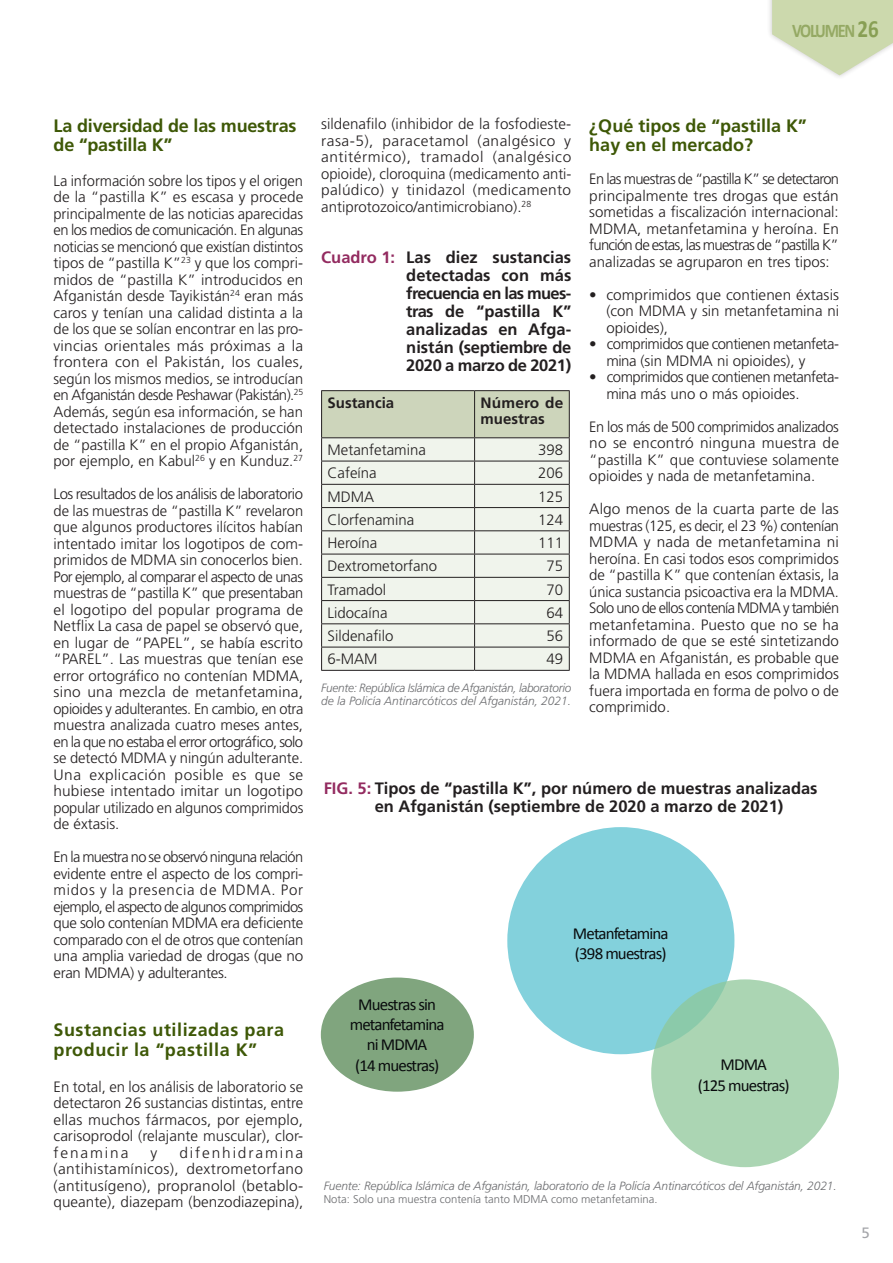
<style>
.page{position:relative;width:893px;height:1263px;background:#fff}
.page>*{position:absolute;margin:0;border:0;box-sizing:border-box;transform-origin:0 0}
.t1{font:700 19.35px "Calibri";letter-spacing:-.08em;color:#708933;scale:.85 1}
.Heading_in_Content{font:700 18px/19.5px "Frutiger LT Std";color:#3e5807}
.Heading_in_Content-2{font:700 18px/19.5px "Frutiger LT Std";letter-spacing:.03em;color:#3e5807}
.t2{font:16.8px/20.2px "Calibri";letter-spacing:-.05em;color:#090b0d;text-align:center}
.t3{font:700 16.5px/18px "Frutiger LT Std";color:#231f20;text-align:justify}
.Body{font:300 15px/16.5px "Frutiger LT Std";color:#231f20;text-align:justify}
.Body-2{font:300 15px/16.5px "Frutiger LT Std";letter-spacing:-.03em;color:#231f20}
.Body-3{font:700 15px/16.5px "Frutiger LT Std";color:#231f20}
.t4{font:15px "Frutiger LT Std";color:#a4a5a9}
.Source{font:italic 300 12px/13.5px "Frutiger LT Std";letter-spacing:-.01em;color:#6c6d70}
.Note{font:300 11.25px "Frutiger LT Std";color:#6c6d70}
.s1{font-size:24.75px;color:#5b791a}
.s2{color:#932b60}
</style>
<div class="page">
<div style="left:766px;top:0;width:127px;height:80px;background:#231f20;opacity:.4"></div>
<svg style="left:772px;top:0;width:121px;height:75px"></svg>
<svg style="left:321px;top:391px;width:249px;height:279px"></svg>
<hr style="left:321px;top:670px;width:154px;height:1px;background:#231f20">
<hr style="left:475px;top:670px;width:95px;height:1px;background:#231f20">
<hr style="left:321px;top:390px;width:154px;height:1px;background:#231f20">
<hr style="left:321px;top:391px;width:1px;height:46px;background:#231f20">
<hr style="left:475px;top:390px;width:95px;height:1px;background:#231f20">
<hr style="left:474px;top:391px;width:1px;height:46px;background:#231f20">
<hr style="left:569px;top:391px;width:1px;height:46px;background:#231f20">
<hr style="left:321px;top:437px;width:154px;height:1px;background:#231f20">
<hr style="left:475px;top:437px;width:95px;height:1px;background:#231f20">
<div style="left:507px;top:827px;width:227px;height:227px;background:#83d1dc;border-radius:50%"></div>
<svg style="left:651px;top:979px;width:188px;height:188px;fill:#abd5b3"></svg>
<div style="left:321px;top:977px;width:153px;height:115px;background:#80a57e;border-radius:50%"></div>
<p class="t1" style="left:792px;top:18px;width:104px">VOLUMEN <span class="s1">26</span></p>
<p class="Heading_in_Content" style="left:54px;top:116px;width:245px">La diversidad de las muestras de “pastilla K”</p>
<p class="Body" style="left:54px;top:172px;width:251px">La información sobre los tipos y el origen de la “pastilla K” es escasa y procede principalmente de las noticias aparecidas en los medios de comunicación. En algunas noticias se mencionó que existían distintos tipos de “pastilla K”<sup>23</sup> y que los compri&shy;midos de “pastilla K” introducidos en Afganistán desde Tayikistán<sup>24</sup> eran más caros y tenían una calidad distinta a la de los que se solían encontrar en las pro&shy;vincias orientales más próximas a la frontera con el Pakistán, los cuales, según los mismos medios, se introducían en Afganistán desde Peshawar (Pakistán).<sup>25<br></sup>Además, según esa información, se han detectado instalaciones de producción de “pastilla K” en el propio Afganistán, por ejemplo, en Kabul<sup>26</sup> y en Kunduz.<sup>27</sup></p>
<p class="Body" style="left:54px;top:486px;width:251px">Los resultados de los análisis de laboratorio de las muestras de “pastilla K” revelaron que algunos productores ilícitos habían intentado imitar los logotipos de com&shy;primidos de MDMA sin conocerlos bien.<br>Por ejemplo, al comparar el aspecto de unas muestras de “pastilla K” que presentaban el logotipo del popular programa de Netflix La casa de papel se observó que, en lugar de “PAPEL”, se había escrito “PAREL”. Las muestras que tenían ese error ortográfico no contenían MDMA, sino una mezcla de metanfetamina, opioides y adulterantes. En cambio, en otra muestra analizada cuatro meses antes, en la que no estaba el error ortográfico, solo se detectó MDMA y ningún adulterante.<br>Una explicación posible es que se hubiese intentado imitar un logotipo popular utilizado en algunos comprimidos de éxtasis.</p>
<p class="Body" style="left:54px;top:849px;width:251px">En la muestra no se observó ninguna relación evidente entre el aspecto de los compri&shy;midos y la presencia de MDMA. Por ejemplo, el aspecto de algunos comprimidos que solo contenían MDMA era deficiente comparado con el de otros que contenían una amplia variedad de drogas (que no eran MDMA) y adulterantes.</p>
<p class="Heading_in_Content-2" style="left:54px;top:1020px;width:232px">Sustancias utilizadas para producir la “pastilla K”</p>
<p class="Body" style="left:54px;top:1078px;width:251px">En total, en los análisis de laboratorio se detectaron 26 sustancias distintas, entre ellas muchos fármacos, por ejemplo, carisoprodol (relajante muscular), clor&shy;fenamina</p>
<p class="Body" style="left:54px;top:1144px;width:251px;text-indent:126px">difenhidramina (antihistamínicos), dextrometorfano (antitusígeno), propranolol (betablo&shy;queante), diazepam (benzodiazepina),</p>
<p class="Body" style="left:150px;top:1144px;width:8px">y</p>
<p class="Body" style="left:321px;top:116px;width:252px">sildenafilo (inhibidor de la fosfodieste&shy;rasa-5), paracetamol (analgésico y antitérmico), tramadol (analgésico opioide), cloroquina (medicamento anti&shy;palúdico) y tinidazol (medicamento antiprotozoico/antimicrobiano).<sup>28</sup></p>
<p class="t3" style="left:406px;top:248px;width:167px;text-indent:-85px"><span class="s2">Cuadro 1:</span> Las diez sustancias detectadas con más frecuencia en las mues&shy;tras de “pastilla K” analizadas en Afga&shy;nistán (septiembre de 2020 a marzo de 2021)</p>
<p class="Body-3" style="left:328px;top:394px;width:68px">Sustancia</p>
<p class="Body-3" style="left:481px;top:394px;width:84px">Número de muestras</p>
<p class="Body" style="left:328px;top:442px;width:100px">Metanfetamina</p>
<p class="Body" style="left:538px;top:442px;width:27px">398</p>
<p class="Body" style="left:328px;top:465px;width:51px">Cafeína</p>
<p class="Body" style="left:538px;top:465px;width:27px">206</p>
<p class="Body" style="left:328px;top:488px;width:48px">MDMA</p>
<p class="Body" style="left:538px;top:488px;width:27px">125</p>
<p class="Body" style="left:328px;top:512px;width:88px">Clorfenamina</p>
<p class="Body" style="left:538px;top:512px;width:27px">124</p>
<p class="Body" style="left:328px;top:535px;width:51px">Heroína</p>
<p class="Body" style="left:538px;top:535px;width:27px">111</p>
<p class="Body" style="left:328px;top:558px;width:111px">Dextrometorfano</p>
<p class="Body" style="left:547px;top:558px;width:18px">75</p>
<p class="Body" style="left:328px;top:581px;width:60px">Tramadol</p>
<p class="Body" style="left:547px;top:581px;width:18px">70</p>
<p class="Body" style="left:328px;top:605px;width:61px">Lidocaína</p>
<p class="Body" style="left:547px;top:605px;width:18px">64</p>
<p class="Body" style="left:328px;top:628px;width:67px">Sildenafilo</p>
<p class="Body" style="left:547px;top:628px;width:18px">56</p>
<p class="Body" style="left:328px;top:651px;width:52px">6-MAM</p>
<p class="Body" style="left:547px;top:651px;width:18px">49</p>
<p class="Source" style="left:321px;top:681px;width:252px">Fuente: República Islámica de Afganistán, laboratorio de la Policía Antinarcóticos del Afganistán, 2021.</p>
<p class="Heading_in_Content" style="left:589px;top:116px;width:219px">¿Qué tipos de “pastilla K” hay en el mercado?</p>
<p class="Body" style="left:589px;top:171px;width:251px">En las muestras de “pastilla K” se detectaron principalmente tres drogas que están sometidas a fiscalización internacional:<br>MDMA, metanfetamina y heroína. En función de estas, las muestras de “pastilla K” analizadas se agruparon en tres tipos:</p>
<p class="Body" style="left:606px;top:286px;width:234px;text-indent:-17px">• comprimidos que contienen éxtasis (con MDMA y sin metanfetamina ni opioides),</p>
<p class="Body-2" style="left:606px;top:336px;width:234px;text-indent:-17px">• comprimidos que contienen metanfeta&shy;mina (sin MDMA ni opioides), y</p>
<p class="Body-2" style="left:606px;top:369px;width:234px;text-indent:-17px">• comprimidos que contienen metanfeta&shy;mina más uno o más opioides.</p>
<p class="Body" style="left:589px;top:418px;width:251px">En los más de 500 comprimidos analizados no se encontró ninguna muestra de “pastilla K” que contuviese solamente opioides y nada de metanfetamina.</p>
<p class="Body" style="left:589px;top:501px;width:251px">Algo menos de la cuarta parte de las muestras (125, es decir, el 23 %) contenían MDMA y nada de metanfetamina ni heroína. En casi todos esos comprimidos de “pastilla K” que contenían éxtasis, la única sustancia psicoactiva era la MDMA.<br>Solo uno de ellos contenía MDMA y también metanfetamina. Puesto que no se ha informado de que se esté sintetizando MDMA en Afganistán, es probable que la MDMA hallada en esos comprimidos fuera importada en forma de polvo o de comprimido.</p>
<p class="t3" style="left:375px;top:779px;width:444px;text-indent:-51px"><span class="s2">Fig. 5:</span> Tipos de “pastilla K”, por número de muestras analizadas en Afganistán (septiembre de 2020 a marzo de 2021)</p>
<p class="t2" style="left:350px;top:994px;width:96px">Muestras sin metanfetamina ni MDMA<br>(14 muestras)</p>
<p class="t2" style="left:573px;top:923px;width:97px;text-align:left">Metanfetamina (398 muestras)</p>
<p class="t2" style="left:698px;top:1055px;width:93px">MDMA<br>(125 muestras)</p>
<p class="Source" style="left:324px;top:1179px;width:515px">Fuente: República Islámica de Afganistán, laboratorio de la Policía Antinarcóticos del Afganistán, 2021.</p>
<p class="Note" style="left:324px;top:1192px;width:335px">Nota: Solo una muestra contenía tanto MDMA como metanfetamina.</p>
<p class="t4" style="left:861px;top:1224px;width:10px">5</p>
</div>
